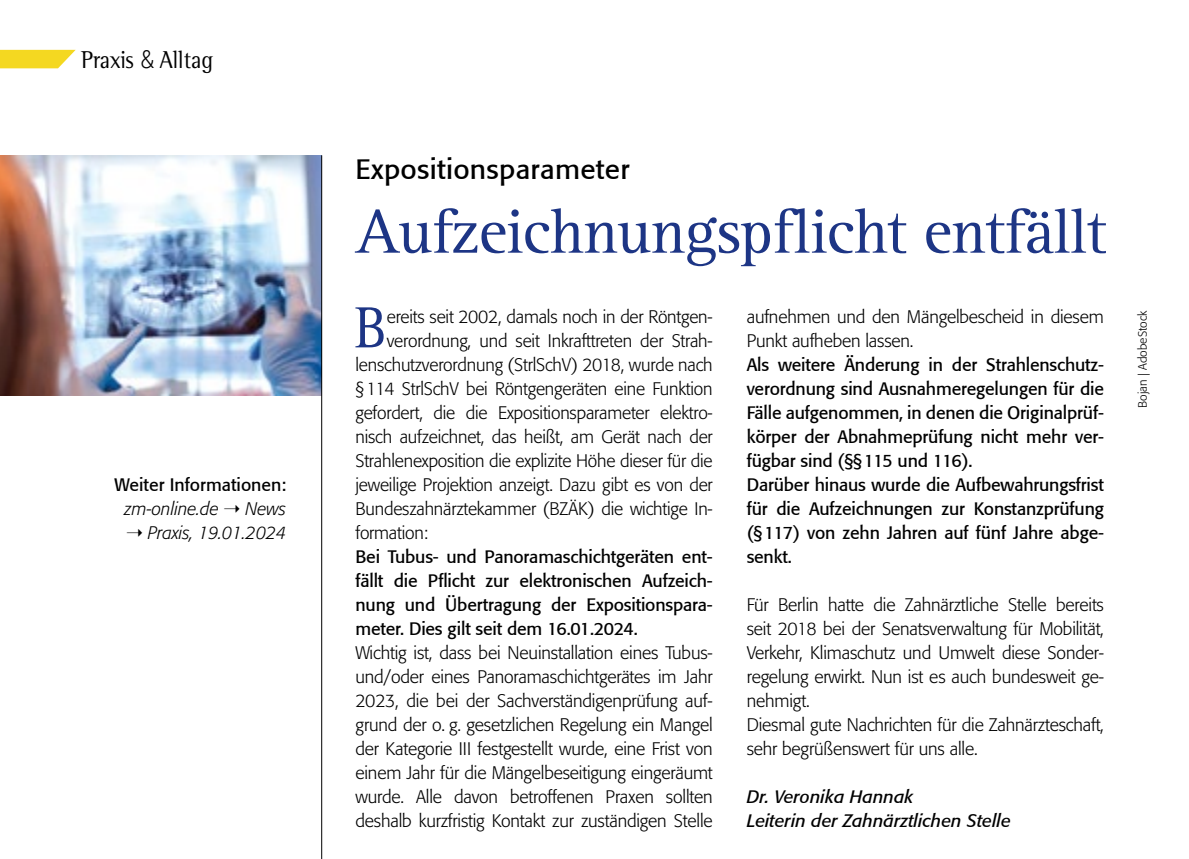
<style>
.page{position:relative;width:1189px;height:859px;background:#fff}
.page>*{position:absolute;margin:0;border:0;box-sizing:border-box;transform-origin:0 0}
.t1{font:64px "Rotis Serif Pro";letter-spacing:-.02em;color:#1d3585}
.t2{font:60px "Rotis Serif Pro";color:#1d3585;scale:.9 1}
.t3{font:28px "Formata";letter-spacing:.01em;color:#000}
.t4{font:25px "Rotis Semi Serif Pro";color:#000;scale:.9 1}
.t5{font:300 18px/24px "Formata";letter-spacing:-.01em;color:#000}
.t6{font:18px/24px "Formata";letter-spacing:-.01em;color:#000;text-align:justify}
.t7{font:italic 300 18px/24px "Formata";color:#000;text-align:justify}
.t8{font:italic 18px/24px "Formata";color:#000}
.t9{font:300 12px "Formata";color:#000}
.s1{font-family:"Roboto";font-weight:300}
.s2{font-weight:400;font-style:normal}
</style>
<div class="page">
<svg style="left:0;top:50px;width:76px;height:18px"></svg>
<img style="left:0;top:155px;width:321px;height:240px">
<hr style="left:321px;top:155px;width:1px;height:704px;background:#000">
<h3 class="t4" style="left:81px;top:44px;width:148px">Praxis <span class="s1">&amp;</span> Alltag</h3>
<p class="t7" style="left:125px;top:473px;width:163px;text-indent:-10px"><span class="s2">Weiter Informationen: </span>zm-online.de ➝ News ➝ Praxis, 19.01.2024</p>
<h3 class="t3" style="left:355px;top:152px;width:276px">Expositionsparameter</h3>
<h1 class="t1" style="left:355px;top:193px;width:752px">Aufzeichnungspflicht entfällt</h1>
<h2 class="t2" style="left:355px;top:291px;width:37px">B</h2>
<p class="t5" style="left:387px;top:305px;width:327px">ereits seit 2002, damals noch in der Röntgen-</p>
<p class="t5" style="left:387px;top:329px;width:327px">verordnung, und seit Inkrafttreten der Strah-</p>
<p class="t5" style="left:355px;top:353px;width:359px">lenschutzverordnung (StrlSchV) 2018, wurde nach</p>
<p class="t5" style="left:355px;top:377px;width:359px">§114 StrlSchV bei Röntgengeräten eine Funktion</p>
<p class="t5" style="left:355px;top:401px;width:359px">gefordert, die die Expositionsparameter elektro-</p>
<p class="t5" style="left:355px;top:425px;width:359px">nisch aufzeichnet, das heißt, am Gerät nach der</p>
<p class="t5" style="left:355px;top:449px;width:359px">Strahlenexposition die explizite Höhe dieser für die</p>
<p class="t5" style="left:355px;top:473px;width:359px">jeweilige Projektion anzeigt. Dazu gibt es von der</p>
<p class="t5" style="left:355px;top:497px;width:359px">Bundeszahnärztekammer (BZÄK) die wichtige In-</p>
<p class="t5" style="left:355px;top:521px;width:74px">formation:</p>
<p class="t6" style="left:355px;top:545px;width:359px">Bei Tubus- und Panoramaschichtgeräten ent&shy;fällt die Pflicht zur elektronischen Aufzeich&shy;nung und Übertragung der Expositionspara&shy;meter. Dies gilt seit dem 16.01.2024.</p>
<p class="t5" style="left:355px;top:641px;width:359px;text-align:justify">Wichtig ist, dass bei Neuinstallation eines Tubus&shy;und/oder eines Panoramaschichtgerätes im Jahr 2023, die bei der Sachverständigenprüfung auf&shy;grund der o. g. gesetzlichen Regelung ein Mangel der Kategorie III festgestellt wurde, eine Frist von einem Jahr für die Mängelbeseitigung eingeräumt wurde. Alle davon betroffenen Praxen sollten deshalb kurzfristig Kontakt zur zuständigen Stelle</p>
<p class="t5" style="left:747px;top:305px;width:359px">aufnehmen und den Mängelbescheid in diesem<br>Punkt aufheben lassen.</p>
<p class="t6" style="left:747px;top:353px;width:359px;text-align:left">Als weitere Änderung in der Strahlenschutz&shy;verordnung sind Ausnahmeregelungen für die Fälle aufgenommen, in denen die Originalprüf&shy;körper der Abnahmeprüfung nicht mehr ver&shy;fügbar sind (§§115 und 116).<br>Darüber hinaus wurde die Aufbewahrungsfrist für die Aufzeichnungen zur Konstanzprüfung (§117) von zehn Jahren auf fünf Jahre abge&shy;senkt.</p>
<p class="t5" style="left:747px;top:593px;width:359px">Für Berlin hatte die Zahnärztliche Stelle bereits seit 2018 bei der Senatsverwaltung für Mobilität, Verkehr, Klimaschutz und Umwelt diese Sonder&shy;regelung erwirkt. Nun ist es auch bundesweit ge&shy;nehmigt.<br>Diesmal gute Nachrichten für die Zahnärzteschaft, sehr begrüßenswert für uns alle.</p>
<p class="t8" style="left:747px;top:785px;width:266px">Dr. Veronika Hannak<br>Leiterin der Zahnärztlichen Stelle</p>
<p class="t9" style="left:1136px;top:408px;width:99px;rotate:-90deg">Bojan | AdobeStock</p>
</div>
